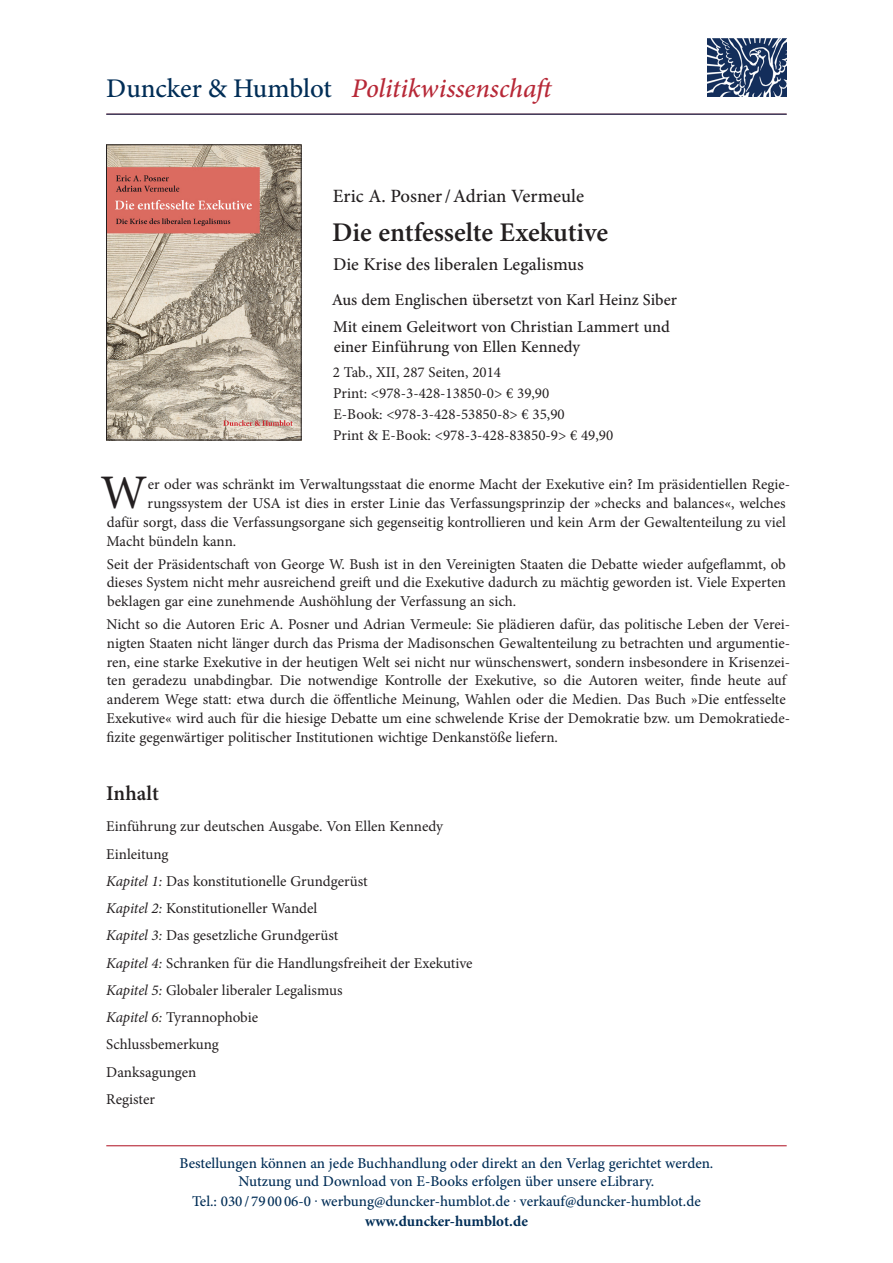
<style>
.page{position:relative;width:893px;height:1263px;background:#fff}
.page>*{position:absolute;margin:0;border:0;box-sizing:border-box;transform-origin:0 0}
.t1{font:48.3px "Minion Pro";color:#231f20}
.t2{font:italic 500 27px "Minion Pro";letter-spacing:-.005em;color:#b72837}
.t3{font:600 27px "Minion Pro";letter-spacing:-.005em;color:#231f20}
.t4{font:600 21px "Minion Pro";color:#231f20}
.t5{font:500 18.75px "Minion Pro";color:#231f20}
.t6{font:500 18px "Minion Pro";color:#231f20}
.t7{font:500 16.5px/26.5px "Minion Pro";color:#231f20}
.t8{font:15px/27.3px "Minion Pro";color:#231f20}
.t9{font:500 15px/18px "Minion Pro";color:#002d56;text-align:center}
.t10{font:700 15px "Minion Pro";color:#002d56}
.s1{font-style:normal;color:#002d56}
.s2{font-style:italic}
</style>
<div class="page">
<hr style="left:106px;top:1145px;width:681px;height:1px;background:#b72837">
<img style="left:108px;top:147px;width:191px;height:291px">
<div style="left:106px;top:145px;width:195px;height:295px;border:1px solid #231f20"></div>
<img style="left:707px;top:38px;width:79px;height:59px">
<hr style="left:106px;top:114px;width:681px;height:1px;background:#002d56">
<h2 class="t2" style="left:106px;top:70px;width:451px"><span class="s1">Duncker &amp; Humblot</span> Politikwissenschaft</h2>
<p class="t5" style="left:333px;top:184px;width:253px">Eric A. Posner/Adrian Vermeule</p>
<h2 class="t3" style="left:332px;top:213px;width:278px">Die entfesselte Exekutive</h2>
<p class="t6" style="left:333px;top:252px;width:252px">Die Krise des liberalen Legalismus</p>
<p class="t7" style="left:332px;top:287px;width:347px">Aus dem Englischen übersetzt von Karl Heinz Siber<br>Mit einem Geleitwort von Christian Lammert und</p>
<p class="t7" style="left:334px;top:333px;width:248px">einer Einführung von Ellen Kennedy</p>
<p class="t8" style="left:333px;top:362px;width:282px;line-height:21px">2 Tab., XII, 287 Seiten, 2014<br>Print: &lt;978-3-428-13850-0&gt; € 39,90<br>E-Book: &lt;978-3-428-53850-8&gt; € 35,90<br>Print &amp; E-Book: &lt;978-3-428-83850-9&gt; € 49,90</p>
<h1 class="t1" style="left:100px;top:460px;width:48px">W</h1>
<p class="t8" style="left:148px;top:471px;width:644px">er oder was schränkt im Verwaltungsstaat die enorme Macht der Exekutive ein? Im präsidentiellen Regie-</p>
<p class="t8" style="left:148px;top:490px;width:640px">rungssystem der USA ist dies in erster Linie das Verfassungsprinzip der »checks and balances«, welches</p>
<p class="t8" style="left:107px;top:509px;width:681px">dafür sorgt, dass die Verfassungsorgane sich gegenseitig kontrollieren und kein Arm der Gewaltenteilung zu viel</p>
<p class="t8" style="left:106px;top:527px;width:131px">Macht bündeln kann.</p>
<p class="t8" style="left:107px;top:555px;width:681px;line-height:18.8px;text-align:justify">Seit der Präsidentschaft von George W. Bush ist in den Vereinigten Staaten die Debatte wieder aufgeflammt, ob dieses System nicht mehr ausreichend greift und die Exekutive dadurch zu mächtig geworden ist. Viele Experten beklagen gar eine zunehmende Aushöhlung der Verfassung an sich.</p>
<p class="t8" style="left:106px;top:615px;width:685px;line-height:18.8px">Nicht so die Autoren Eric A. Posner und Adrian Vermeule: Sie plädieren dafür, das politische Leben der Verei&shy;nigten Staaten nicht länger durch das Prisma der Madisonschen Gewaltenteilung zu betrachten und argumentie&shy;ren, eine starke Exekutive in der heutigen Welt sei nicht nur wünschenswert, sondern insbesondere in Krisenzei&shy;ten geradezu unabdingbar. Die notwendige Kontrolle der Exekutive, so die Autoren weiter, finde heute auf anderem Wege statt: etwa durch die öffentliche Meinung, Wahlen oder die Medien. Das Buch »Die entfesselte Exekutive« wird auch für die hiesige Debatte um eine schwelende Krise der Demokratie bzw. um Demokratiede&shy;fizite gegenwärtiger politischer Institutionen wichtige Denkanstöße liefern.</p>
<h3 class="t4" style="left:106px;top:779px;width:54px">Inhalt</h3>
<p class="t8" style="left:106px;top:813px;width:368px">Einführung zur deutschen Ausgabe. Von Ellen Kennedy<br>Einleitung<br><span class="s2">Kapitel 1:</span> Das konstitutionelle Grundgerüst<br><span class="s2">Kapitel 2:</span> Konstitutioneller Wandel<br><span class="s2">Kapitel 3:</span> Das gesetzliche Grundgerüst<br><span class="s2">Kapitel 4:</span> Schranken für die Handlungsfreiheit der Exekutive<br><span class="s2">Kapitel 5:</span> Globaler liberaler Legalismus<br><span class="s2">Kapitel 6:</span> Tyrannophobie<br>Schlussbemerkung<br>Danksagungen<br>Register</p>
<p class="t9" style="left:179px;top:1154px;width:535px">Bestellungen können an jede Buchhandlung oder direkt an den Verlag gerichtet werden.<br>Nutzung und Download von E-Books erfolgen über unsere eLibrary.</p>
<p class="t9" style="left:192px;top:1192px;width:510px">Tel.: 030 / 79 00 06-0 . werbung@duncker-humblot.de . verkauf@duncker-humblot.de</p>
<p class="t10" style="left:365px;top:1210px;width:164px">www.duncker-humblot.de</p>
</div>
